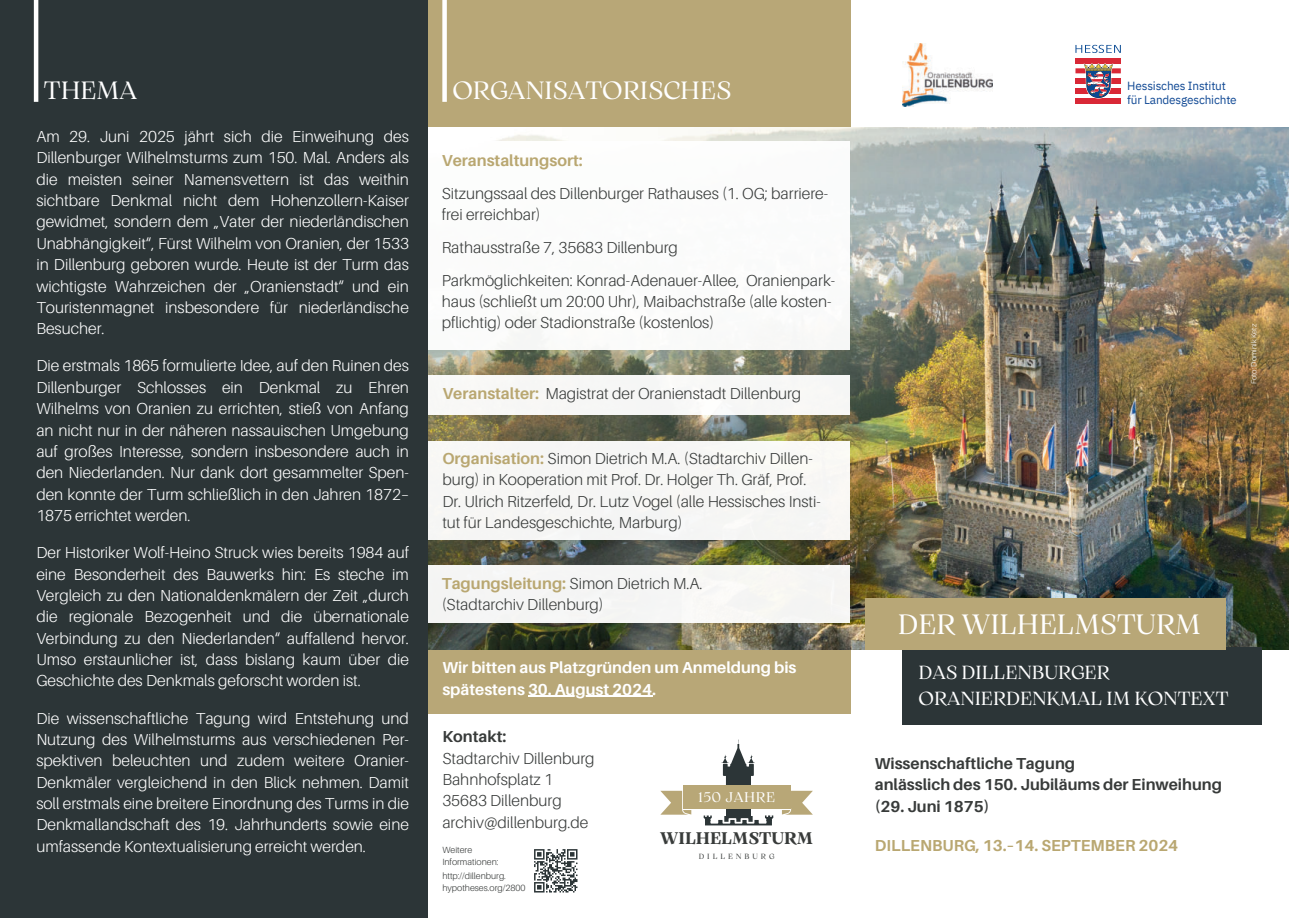
<style>
.page{position:relative;width:1289px;height:918px;background:#fff}
.page>*{position:absolute;margin:0;border:0;box-sizing:border-box;transform-origin:0 0}
.t1{font:27.9px "Arsenica Antiqua";color:#fff}
.t2{font:24.9px "Arsenica Antiqua";color:#fff}
.t3{font:18.9px/25.8px "Arsenica Antiqua";color:#fff}
.t4{font:700 16.8px "Arsenica Antiqua";color:#383b3a}
.t5{font:300 15.9px/21.3px "Aileron";color:#fff;text-align:justify}
.t6{font:300 15.9px/21.3px "Aileron";color:#383b3a}
.t7{font:700 15.9px/21.3px "Aileron";color:#383b3a}
.t8{font:700 15.9px/21.3px "Aileron";color:#fff}
.t9{font:700 15.9px "Aileron";color:#b9a771}
.t10{font:13.95px "Arsenica Antiqua";letter-spacing:.045em;color:#fff}
.t11{font:11.85px/14.1px "IBM Plex Sans";letter-spacing:-.015em;color:#124a95}
.t12{font:300 9px/12px "Aileron";color:#383b3a}
.t13{font:300 7.5px "Aileron";color:#fff}
.t14{font:7.5px "Arsenica Antiqua";letter-spacing:.4em;color:#383b3a}
.s1{font-weight:700;color:#b9a771}
</style>
<div class="page">
<div style="left:424px;top:0;width:426px;height:714px;background:#b8a777"></div>
<img style="left:428px;top:128px;width:860px;height:522px">
<div style="left:426px;top:141px;width:423px;height:209px;background:#fff"></div>
<div style="left:902px;top:647px;width:359px;height:78px;background:#2c3537"></div>
<img style="left:902px;top:43px;width:90px;height:63px">
<div style="left:865px;top:599px;width:360px;height:51px;background:#b8a777"></div>
<div style="left:0;top:0;width:428px;height:918px;background:#2c3537"></div>
<div style="left:428px;top:376px;width:421px;height:39px;background:#f7f7f6"></div>
<div style="left:428px;top:441px;width:421px;height:99px;background:#f6f6f5"></div>
<div style="left:428px;top:566px;width:421px;height:57px;background:#f5f5f4"></div>
<div style="left:725px;top:797px;width:25px;height:18px;background:#2c3537"></div>
<svg style="left:782px;top:791px;width:30px;height:24px"></svg>
<svg style="left:660px;top:791px;width:31px;height:24px"></svg>
<div style="left:683px;top:785px;width:107px;height:24px;background:#b8a777"></div>
<svg style="left:703px;top:815px;width:70px;height:10px"></svg>
<svg style="left:721px;top:740px;width:33px;height:45px"></svg>
<svg style="left:534px;top:849px;width:43px;height:44px"></svg>
<hr style="left:34px;top:0;width:4px;height:102px;background:#fff">
<div style="left:442px;top:0;width:5px;height:102px;background:#fff"></div>
<hr style="left:528px;top:696px;width:124px;height:1px;background:#fff">
<div style="left:1075px;top:58px;width:45px;height:5px;background:#d92836"></div>
<div style="left:1075px;top:68px;width:45px;height:5px;background:#d92836"></div>
<div style="left:1075px;top:78px;width:45px;height:6px;background:#d92836"></div>
<div style="left:1075px;top:89px;width:45px;height:5px;background:#d92836"></div>
<div style="left:1075px;top:99px;width:45px;height:5px;background:#d92836"></div>
<svg style="left:1083px;top:63px;width:30px;height:36px"></svg>
<svg style="left:1075px;top:45px;width:45px;height:8px"></svg>
<h2 class="t2" style="left:44px;top:72px;width:94px">THEMA</h2>
<p class="t5" style="left:36px;top:126px;width:374px">Am 29. Juni 2025 jährt sich die Einweihung des Dillenburger Wilhelmsturms zum 150. Mal. Anders als die meisten seiner Namensvettern ist das weithin sichtbare Denkmal nicht dem Hohenzollern-Kaiser gewidmet, sondern dem „Vater der niederländischen Unabhängigkeit“, Fürst Wilhelm von Oranien, der 1533 in Dillenburg geboren wurde. Heute ist der Turm das wichtigste Wahrzeichen der „Oranienstadt“ und ein Touristenmagnet insbesondere für niederländische Besucher.</p>
<p class="t5" style="left:36px;top:355px;width:374px">Die erstmals 1865 formulierte Idee, auf den Ruinen des Dillenburger Schlosses ein Denkmal zu Ehren Wilhelms von Oranien zu errichten, stieß von Anfang an nicht nur in der näheren nassauischen Umgebung auf großes Interesse, sondern insbesondere auch in den Niederlanden. Nur dank dort gesammelter Spen&shy;den konnte der Turm schließlich in den Jahren 1872– 1875 errichtet werden.</p>
<p class="t5" style="left:36px;top:542px;width:374px">Der Historiker Wolf-Heino Struck wies bereits 1984 auf eine Besonderheit des Bauwerks hin: Es steche im Vergleich zu den Nationaldenkmälern der Zeit „durch die regionale Bezogenheit und die übernationale Verbindung zu den Niederlanden“ auffallend hervor.<br>Umso erstaunlicher ist, dass bislang kaum über die Geschichte des Denkmals geforscht worden ist.</p>
<p class="t5" style="left:36px;top:708px;width:374px">Die wissenschaftliche Tagung wird Entstehung und Nutzung des Wilhelmsturms aus verschiedenen Per&shy;spektiven beleuchten und zudem weitere Oranier-Denkmäler vergleichend in den Blick nehmen. Damit soll erstmals eine breitere Einordnung des Turms in die Denkmallandschaft des 19. Jahrhunderts sowie eine umfassende Kontextualisierung erreicht werden.</p>
<h2 class="t2" style="left:452px;top:72px;width:280px">ORGANISATORISCHES</h2>
<p class="t9" style="left:441px;top:152px;width:142px">Veranstaltungsort:</p>
<p class="t6" style="left:441px;top:183px;width:388px">Sitzungssaal des Dillenburger Rathauses (1. OG; barriere&shy;frei erreichbar)</p>
<p class="t6" style="left:441px;top:231px;width:395px;line-height:32.7px">Rathausstraße 7, 35683 Dillenburg<br>Parkmöglichkeiten: Konrad-Adenauer-Allee, Oranienpark-</p>
<p class="t6" style="left:441px;top:291px;width:391px">haus (schließt um 20:00 Uhr), Maibachstraße (alle kosten&shy;pflichtig) oder Stadionstraße (kostenlos)</p>
<p class="t6" style="left:442px;top:383px;width:360px"><span class="s1">Veranstalter:</span> Magistrat der Oranienstadt Dillenburg</p>
<p class="t6" style="left:442px;top:448px;width:380px"><span class="s1">Organisation:</span> Simon Dietrich M.A. (Stadtarchiv Dillen&shy;burg) in Kooperation mit Prof. Dr. Holger Th. Gräf, Prof.<br>Dr. Ulrich Ritzerfeld, Dr. Lutz Vogel (alle Hessisches Insti&shy;tut für Landesgeschichte, Marburg)</p>
<p class="t6" style="left:441px;top:573px;width:262px"><span class="s1">Tagungsleitung:</span> Simon Dietrich M.A. (Stadtarchiv Dillenburg)</p>
<p class="t8" style="left:442px;top:657px;width:355px">Wir bitten aus Platzgründen um Anmeldung bis spätestens 30. August 2024.</p>
<p class="t7" style="left:442px;top:726px;width:65px">Kontakt:</p>
<p class="t6" style="left:442px;top:748px;width:154px">Stadtarchiv Dillenburg<br>Bahnhofsplatz 1<br>35683 Dillenburg archiv@dillenburg.de</p>
<p class="t12" style="left:442px;top:844px;width:58px">Weitere<br>Informationen:</p>
<p class="t12" style="left:442px;top:870px;width:85px">http://dillenburg. hypotheses.org/2800</p>
<p class="t10" style="left:698px;top:787px;width:78px">150 JAHRE</p>
<p class="t4" style="left:660px;top:825px;width:154px">WILHELMSTURM</p>
<p class="t14" style="left:698px;top:851px;width:77px">DILLENBURG</p>
<p class="t11" style="left:1127px;top:77px;width:111px">Hessisches Institut für Landesgeschichte</p>
<p class="t13" style="left:1249px;top:384px;width:62px;rotate:-90deg">Foto: Dominik Ketz</p>
<h1 class="t1" style="left:897px;top:604px;width:304px">DER WILHELMSTURM</h1>
<p class="t3" style="left:918px;top:658px;width:311px">DAS DILLENBURGER<br>ORANIERDENKMAL IM KONTEXT</p>
<p class="t7" style="left:874px;top:753px;width:348px">Wissenschaftliche Tagung<br>anlässlich des 150. Jubiläums der Einweihung (29. Juni 1875)</p>
<p class="t9" style="left:874px;top:837px;width:305px">DILLENBURG, 13.–14. SEPTEMBER 2024</p>
</div>
